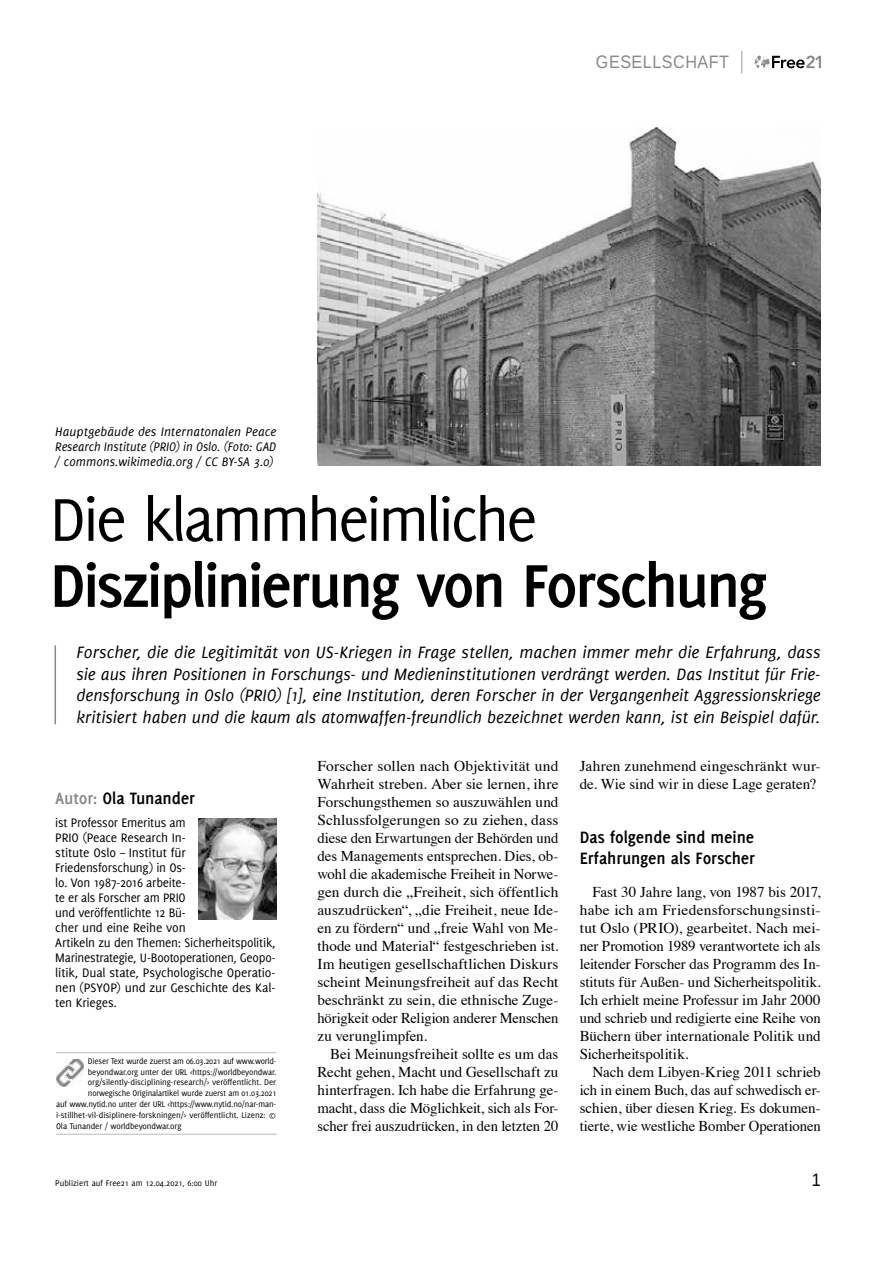
<style>
.page{position:relative;width:893px;height:1263px;background:#fff}
.page>*{position:absolute;margin:0;border:0;box-sizing:border-box;transform-origin:0 0}
.t1{font:700 66px "Delicious";letter-spacing:-.045em;color:#000}
.t2{font:66px "Delicious";letter-spacing:-.05em;color:#000}
.t3{font:italic 18px/21.6px "Delicious";letter-spacing:-.005em;color:#000;text-align:justify}
.t4{font:700 18px/21px "Delicious";letter-spacing:-.005em;color:#000}
.t5{font:18px "Liberation Sans";letter-spacing:.03em;color:#8a8a8a;scale:.9 1}
.t6{font:18px "Liberation Sans";color:#000;scale:.9 1}
.t7{font:15px/18px "Times";letter-spacing:-.005em;color:#000;text-align:justify}
.t8{font:13.5px/15px "Delicious";letter-spacing:-.015em;color:#000}
.t9{font:italic 13.5px/15px "Delicious";color:#000;text-align:justify}
.t10{font:9px "Delicious";letter-spacing:-.015em;color:#000}
.s1{color:#8a8a8a}
</style>
<div class="page">
<svg style="left:755px;top:55px;width:66px;height:13px"></svg>
<svg style="left:741px;top:51px;width:1px;height:23px"></svg>
<hr style="left:55px;top:645px;width:1px;height:79px;background:#8a8a8a">
<img style="left:317px;top:128px;width:504px;height:337px">
<img style="left:199px;top:818px;width:77px;height:101px">
<hr style="left:56px;top:1052px;width:220px;height:1px;background:#bababa">
<hr style="left:56px;top:1134px;width:220px;height:1px;background:#bababa">
<img style="left:56px;top:1060px;width:28px;height:26px">
<p class="t9" style="left:55px;top:424px;width:223px">Hauptgebäude des Internatonalen Peace Research Institute (PRIO) in Oslo. (Foto: GAD / commons.wikimedia.org / CC BY-SA 3.0)</p>
<p class="t5" style="left:596px;top:52px;width:149px">GESELLSCHAFT</p>
<h1 class="t2" style="left:50px;top:482px;width:489px">Die klammheimliche</h1>
<h1 class="t1" style="left:50px;top:548px;width:719px">Disziplinierung von Forschung</h1>
<p class="t3" style="left:77px;top:641px;width:746px">Forscher, die die Legitimität von US-Kriegen in Frage stellen, machen immer mehr die Erfahrung, dass sie aus ihren Positionen in Forschungs- und Medieninstitutionen verdrängt werden. Das Institut für Frie&shy;densforschung in Oslo (PRIO) [1], eine Institution, deren Forscher in der Vergangenheit Aggressionskriege kritisiert haben und die kaum als atomwaffen-freundlich bezeichnet werden kann, ist ein Beispiel dafür.</p>
<p class="t4" style="left:55px;top:787px;width:141px"><span class="s1">Autor:</span> Ola Tunander</p>
<p class="t8" style="left:55px;top:815px;width:222px">ist Professor Emeritus am<br>PRIO (Peace Research In-<br>stitute Oslo – Institut für<br>Friedensforschung) in Os-<br>lo. Von 1987-2016 arbeite-<br>te er als Forscher am PRIO<br>und veröffentlichte 12 Bü-<br>cher und eine Reihe von<br>Artikeln zu den Themen: Sicherheitspolitik,<br>Marinestrategie, U-Bootoperationen, Geopo&shy;litik, Dual state, Psychologische Operatio&shy;nen (PSYOP) und zur Geschichte des Kal&shy;ten Krieges.</p>
<p class="t10" style="left:88px;top:1056px;width:190px">Dieser Text wurde zuerst am 06.03.2021 auf www.world-</p>
<p class="t10" style="left:88px;top:1066px;width:190px">beyondwar.org unter der URL &lt;https://worldbeyondwar.</p>
<p class="t10" style="left:88px;top:1077px;width:190px">org/silently-disciplining-research/&gt; veröffentlicht. Der</p>
<p class="t10" style="left:88px;top:1088px;width:190px">norwegische Originalartikel wurde zuerst am 01.03.2021</p>
<p class="t10" style="left:56px;top:1099px;width:222px">auf www.nytid.no unter der URL &lt;https://www.nytid.no/nar-man-</p>
<p class="t10" style="left:56px;top:1110px;width:222px">i-stillhet-vil-disiplinere-forskningen/&gt; veröffentlicht. Lizenz: ©</p>
<p class="t10" style="left:56px;top:1120px;width:127px">Ola Tunander / worldbeyondwar.org</p>
<p class="t7" style="left:317px;top:756px;width:242px">Forscher sollen nach Objektivität und Wahrheit streben. Aber sie lernen, ihre Forschungsthemen so auszuwählen und Schlussfolgerungen so zu ziehen, dass diese den Erwartungen der Behörden und des Managements entsprechen. Dies, ob&shy;wohl die akademische Freiheit in Norwe&shy;gen durch die „Freiheit, sich öffentlich auszudrücken“, „die Freiheit, neue Ide&shy;en zu fördern“ und „freie Wahl von Me&shy;thode und Material“ festgeschrieben ist.<br>Im heutigen gesellschaftlichen Diskurs scheint Meinungsfreiheit auf das Recht beschränkt zu sein, die ethnische Zuge&shy;hörigkeit oder Religion anderer Menschen zu verunglimpfen.</p>
<p class="t7" style="left:317px;top:1044px;width:242px;text-indent:13px">Bei Meinungsfreiheit sollte es um das Recht gehen, Macht und Gesellschaft zu hinterfragen. Ich habe die Erfahrung ge&shy;macht, dass die Möglichkeit, sich als For&shy;scher frei auszudrücken, in den letzten 20</p>
<p class="t7" style="left:580px;top:756px;width:242px">Jahren zunehmend eingeschränkt wur&shy;de. Wie sind wir in diese Lage geraten?</p>
<p class="t4" style="left:580px;top:827px;width:177px">Das folgende sind meine<br>Erfahrungen als Forscher</p>
<p class="t7" style="left:580px;top:882px;width:242px;text-indent:13px">Fast 30 Jahre lang, von 1987 bis 2017, habe ich am Friedensforschungsinsti&shy;tut Oslo (PRIO), gearbeitet. Nach mei&shy;ner Promotion 1989 verantwortete ich als leitender Forscher das Programm des In&shy;stituts für Außen- und Sicherheitspolitik.<br>Ich erhielt meine Professur im Jahr 2000 und schrieb und redigierte eine Reihe von Büchern über internationale Politik und Sicherheitspolitik.</p>
<p class="t7" style="left:580px;top:1062px;width:242px;text-indent:13px">Nach dem Libyen-Krieg 2011 schrieb ich in einem Buch, das auf schwedisch er&shy;schien, über diesen Krieg. Es dokumen&shy;tierte, wie westliche Bomber Operationen</p>
<p class="t10" style="left:55px;top:1177px;width:163px">Publiziert auf Free21 am 12.04.2021, 6:00 Uhr</p>
<p class="t6" style="left:812px;top:1169px;width:12px">1</p>
</div>
